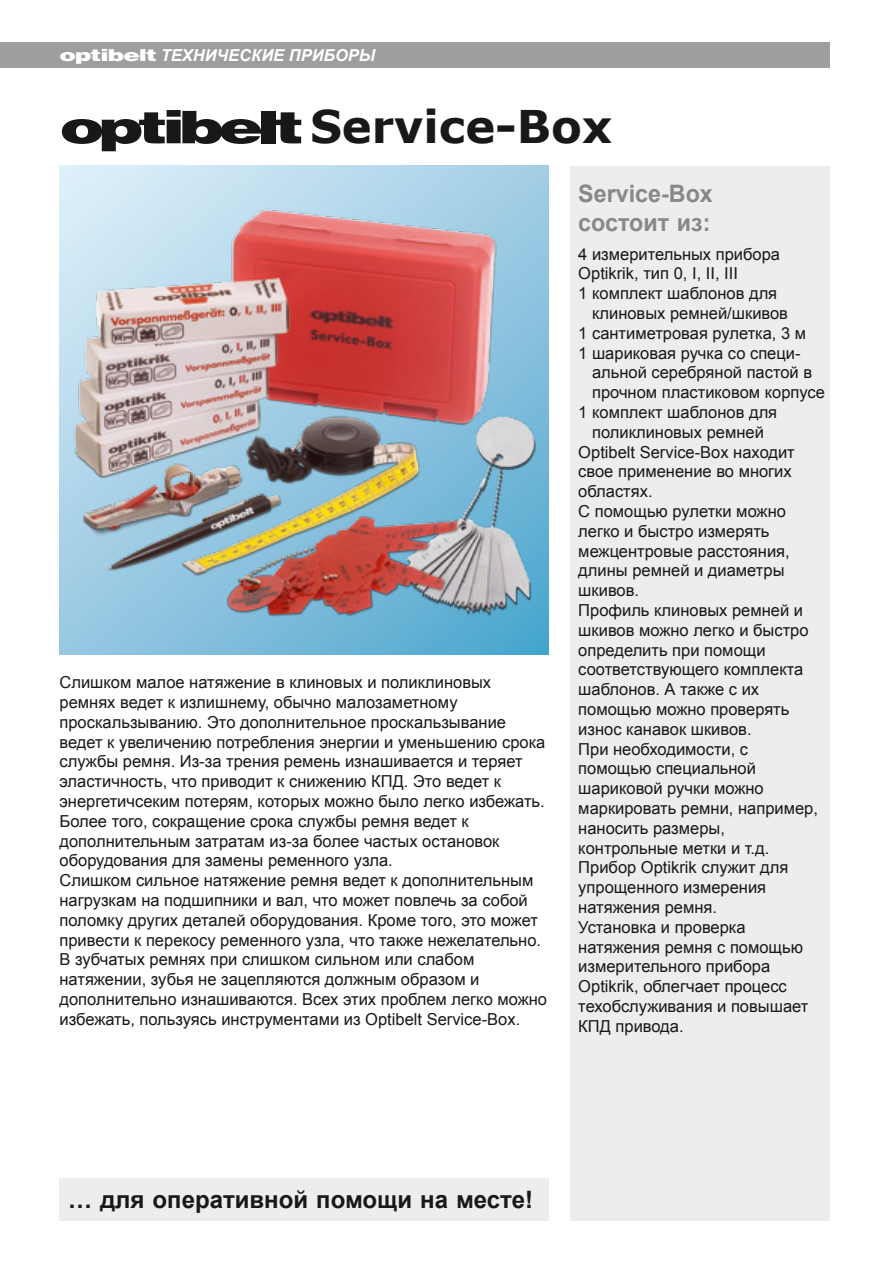
<style>
.page{position:relative;width:893px;height:1263px;background:#fff}
.page>*{position:absolute;margin:0;border:0;box-sizing:border-box;transform-origin:0 0}
.t1{font:700 45px "Verdana";color:#1a171b}
.t2{font:700 24px "Arial";color:#1a171b}
.t3{font:700 24px/28.8px "Arial";color:#87888a}
.t4{font:16.5px/19.8px "Arial";color:#1a171b}
.t5{font:italic 700 16.5px "Arial";color:#fff}
.s1{font-family:"Helvetica Com";font-weight:900;font-style:normal}
.s2{font-family:"Helvetica Com";font-weight:900}
</style>
<div class="page">
<div style="left:0;top:43px;width:829px;height:25px;background:#9c9e9f"></div>
<svg style="left:60px;top:166px;width:489px;height:489px;background:#98cae3"></svg>
<img style="left:60px;top:198px;width:489px;height:425px">
<div style="left:60px;top:1178px;width:489px;height:42px;background:#eceded"></div>
<div style="left:570px;top:166px;width:259px;height:1054px;background:#eceded"></div>
<p class="t5" style="left:60px;top:45px;width:317px"><span class="s1">optibelt</span> ТЕХНИЧЕСКИЕ ПРИБОРЫ</p>
<h1 class="t1" style="left:60px;top:98px;width:554px"><span class="s2">optibelt</span>Service-Box</h1>
<p class="t4" style="left:60px;top:673px;width:489px">Слишком малое натяжение в клиновых и поликлиновых ремнях ведет к излишнему, обычно малозаметному проскальзыванию. Это дополнительное проскальзывание ведет к увеличению потребления энергии и уменьшению срока службы ремня. Из-за трения ремень изнашивается и теряет эластичность, что приводит к снижению КПД. Это ведет к энергетичсеким потерям, которых можно было легко избежать.<br>Более того, сокращение срока службы ремня ведет к дополнительным затратам из-за более частых остановок оборудования для замены ременного узла.<br>Слишком сильное натяжение ремня ведет к дополнительным нагрузкам на подшипники и вал, что может повлечь за собой поломку других деталей оборудования. Кроме того, это может привести к перекосу ременного узла, что также нежелательно.<br>В зубчатых ремнях при слишком сильном или слабом натяжении, зубья не зацепляются должным образом и дополнительно изнашиваются. Всех этих проблем легко можно избежать, пользуясь инструментами из Optibelt Service-Box.</p>
<h2 class="t3" style="left:578px;top:180px;width:136px">Service-Box состоит из:</h2>
<p class="t4" style="left:578px;top:244px;width:203px">4 измерительных прибора</p>
<p class="t4" style="left:578px;top:264px;width:161px">Optikrik, тип 0, I, II, III</p>
<p class="t4" style="left:578px;top:284px;width:200px">1 комплект шаблонов для</p>
<p class="t4" style="left:592px;top:303px;width:197px">клиновых ремней/шкивов</p>
<p class="t4" style="left:578px;top:323px;width:229px">1 сантиметровая рулетка, 3 м</p>
<p class="t4" style="left:578px;top:343px;width:224px">1 шариковая ручка со специ-</p>
<p class="t4" style="left:592px;top:363px;width:222px">альной серебряной пастой в</p>
<p class="t4" style="left:592px;top:383px;width:234px">прочном пластиковом корпусе</p>
<p class="t4" style="left:578px;top:402px;width:200px">1 комплект шаблонов для</p>
<p class="t4" style="left:592px;top:422px;width:173px">поликлиновых ремней</p>
<p class="t4" style="left:578px;top:442px;width:218px">Optibelt Service-Box находит</p>
<p class="t4" style="left:578px;top:462px;width:215px">свое применение во многих</p>
<p class="t4" style="left:578px;top:482px;width:76px">областях.</p>
<p class="t4" style="left:578px;top:501px;width:209px">С помощью рулетки можно</p>
<p class="t4" style="left:578px;top:521px;width:193px">легко и быстро измерять</p>
<p class="t4" style="left:578px;top:541px;width:213px">межцентровые расстояния,</p>
<p class="t4" style="left:578px;top:561px;width:208px">длины ремней и диаметры</p>
<p class="t4" style="left:578px;top:581px;width:62px">шкивов.</p>
<p class="t4" style="left:578px;top:600px;width:226px">Профиль клиновых ремней и</p>
<p class="t4" style="left:578px;top:620px;width:232px">шкивов можно легко и быстро</p>
<p class="t4" style="left:578px;top:640px;width:189px">определить при помощи</p>
<p class="t4" style="left:578px;top:660px;width:226px">соответствующего комплекта</p>
<p class="t4" style="left:578px;top:680px;width:182px">шаблонов. А также с их</p>
<p class="t4" style="left:578px;top:699px;width:213px">помощью можно проверять</p>
<p class="t4" style="left:578px;top:719px;width:175px">износ канавок шкивов.</p>
<p class="t4" style="left:578px;top:739px;width:171px">При необходимости, с</p>
<p class="t4" style="left:578px;top:759px;width:179px">помощью специальной</p>
<p class="t4" style="left:578px;top:779px;width:187px">шариковой ручки можно</p>
<p class="t4" style="left:578px;top:798px;width:241px">маркировать ремни, например,</p>
<p class="t4" style="left:578px;top:818px;width:148px">наносить размеры,</p>
<p class="t4" style="left:578px;top:838px;width:193px">контрольные метки и т.д.</p>
<p class="t4" style="left:578px;top:858px;width:212px">Прибор Optikrik служит для</p>
<p class="t4" style="left:578px;top:878px;width:189px">упрощенного измерения</p>
<p class="t4" style="left:578px;top:897px;width:140px">натяжения ремня.</p>
<p class="t4" style="left:578px;top:917px;width:169px">Установка и проверка</p>
<p class="t4" style="left:578px;top:937px;width:226px">натяжения ремня с помощью</p>
<p class="t4" style="left:578px;top:957px;width:193px">измерительного прибора</p>
<p class="t4" style="left:578px;top:977px;width:210px">Optikrik, облегчает процесс</p>
<p class="t4" style="left:578px;top:996px;width:232px">техобслуживания и повышает</p>
<p class="t4" style="left:578px;top:1016px;width:107px">КПД привода.</p>
<h2 class="t2" style="left:68px;top:1183px;width:467px">… для оперативной помощи на месте!</h2>
</div>
